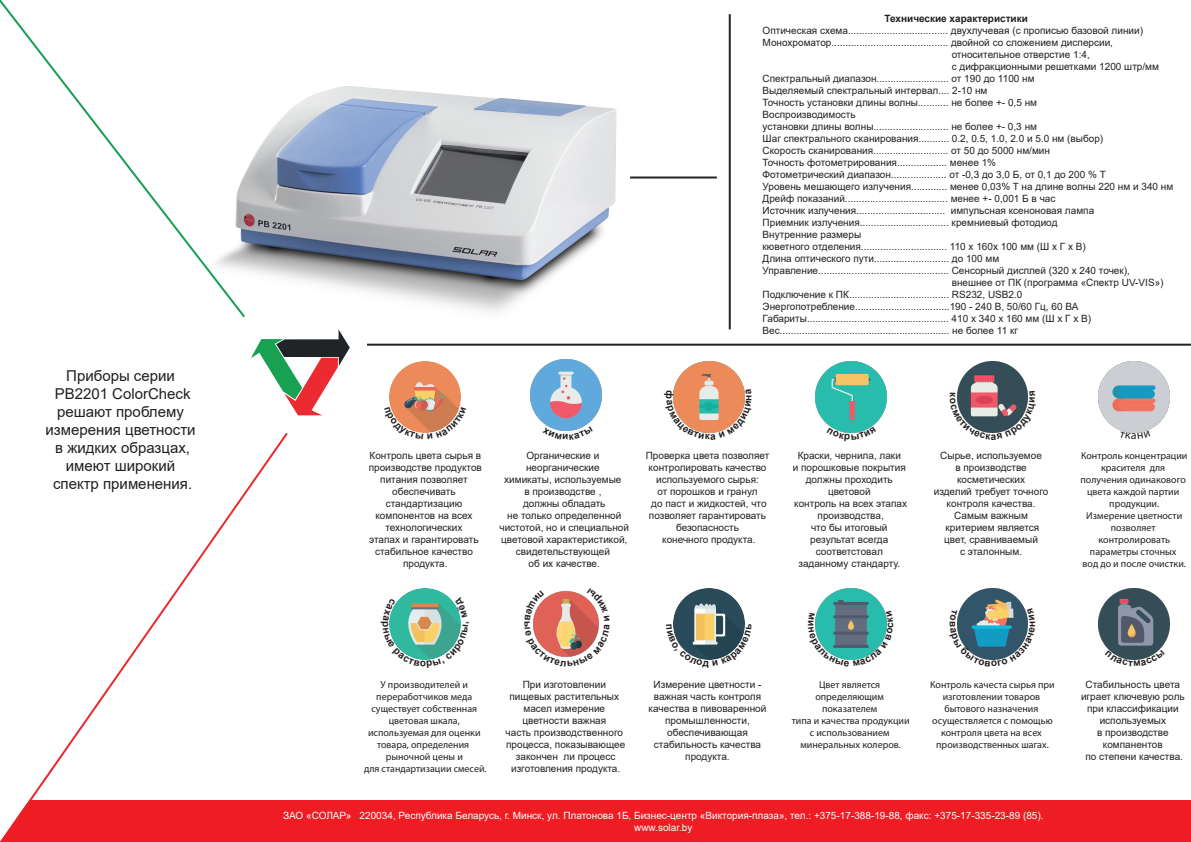
<style>
.page{position:relative;width:1191px;height:842px;background:#fff}
.page>*{position:absolute;margin:0;border:0;box-sizing:border-box;transform-origin:0 0}
.t1{font:15px/18px "Arial";color:#231f20;text-align:center}
.t2{font:10px/12px "Arial";color:#231f20;text-align:center}
.t3{font:10px/12px "Myriad Pro";color:#231f20;text-align:center}
.t4{font:10px/12px "Arial";color:#fff;text-align:center}
.t5{font:700 10px "Arial";color:#231f20}
</style>
<div class="page">
<img style="left:247px;top:86px;width:416px;height:329px">
<svg style="left:30px;top:433px;width:258px;height:366px"></svg>
<img style="left:817px;top:588px;width:68px;height:23px">
<img style="left:815px;top:361px;width:71px;height:66px">
<img style="left:530px;top:359px;width:71px;height:68px">
<img style="left:960px;top:588px;width:65px;height:20px">
<img style="left:1098px;top:361px;width:71px;height:70px">
<img style="left:673px;top:588px;width:71px;height:36px">
<img style="left:390px;top:361px;width:71px;height:46px">
<img style="left:401px;top:588px;width:48px;height:9px">
<svg style="left:0;top:0;width:247px;height:318px"></svg>
<img style="left:1098px;top:588px;width:71px;height:61px">
<img style="left:674px;top:361px;width:70px;height:28px">
<img style="left:957px;top:361px;width:71px;height:30px">
<hr style="left:367px;top:344px;width:824px;height:2px;background:#212426">
<hr style="left:728px;top:14px;width:2px;height:315px;background:#212426">
<hr style="left:630px;top:176px;width:87px;height:2px;background:#212426">
<svg style="left:0;top:799px;width:33px;height:43px"></svg>
<div style="left:31px;top:800px;width:1160px;height:42px;background:#ee1d23"></div>
<svg style="left:384px;top:407px;width:82px;height:26px"></svg>
<svg style="left:673px;top:624px;width:72px;height:36px"></svg>
<svg style="left:389px;top:597px;width:72px;height:63px"></svg>
<svg style="left:533px;top:591px;width:66px;height:66px"></svg>
<svg style="left:815px;top:611px;width:72px;height:49px;background:#5eaaa7"></svg>
<svg style="left:957px;top:608px;width:71px;height:52px;background:#648b97"></svg>
<svg style="left:549px;top:427px;width:34px;height:4px"></svg>
<svg style="left:1122px;top:431px;width:24px;height:2px"></svg>
<svg style="left:831px;top:427px;width:40px;height:6px"></svg>
<svg style="left:1108px;top:649px;width:52px;height:11px"></svg>
<svg style="left:673px;top:389px;width:72px;height:44px"></svg>
<svg style="left:957px;top:391px;width:71px;height:42px"></svg>
<h1 class="t1" style="left:46px;top:367px;width:152px">Приборы серии<br>PB2201 ColorCheck решают проблему измерения цветности в жидких образцах, имеют широкий спектр применения.</h1>
<p class="t5" style="left:884px;top:12px;width:145px">Технические характеристики</p>
<p class="t2" style="left:762px;top:25px;width:382px">Оптическая схема.................................... двухлучевая (с прописью базовой линии)</p>
<p class="t2" style="left:762px;top:37px;width:352px">Монохроматор.......................................... двойной со сложением дисперсии,</p>
<p class="t2" style="left:951px;top:49px;width:140px">относительное отверстие 1:4,</p>
<p class="t2" style="left:951px;top:61px;width:209px">с дифракционными решетками 1200 штр/мм</p>
<p class="t2" style="left:762px;top:73px;width:273px">Спектральный диапазон.......................... от 190 до 1100 нм</p>
<p class="t2" style="left:762px;top:85px;width:226px">Выделяемый спектральный интервал.... 2-10 нм</p>
<p class="t2" style="left:762px;top:97px;width:276px">Точность установки длины волны........... не более +- 0,5 нм</p>
<p class="t2" style="left:762px;top:109px;width:95px">Воспроизводимость</p>
<p class="t2" style="left:762px;top:121px;width:276px">установки длины волны........................... не более +- 0,3 нм</p>
<p class="t2" style="left:762px;top:133px;width:342px">Шаг спектрального сканирования........... 0.2, 0.5, 1.0, 2.0 и 5.0 нм (выбор)</p>
<p class="t2" style="left:762px;top:145px;width:289px">Скорость сканирования........................... от 50 до 5000 нм/мин</p>
<p class="t2" style="left:762px;top:157px;width:235px">Точность фотометрирования.................. менее 1%</p>
<p class="t2" style="left:762px;top:169px;width:345px">Фотометрический диапазон.................... от -0,3 до 3,0 Б, от 0,1 до 200 % Т</p>
<p class="t2" style="left:762px;top:181px;width:412px">Уровень мешающего излучения............. менее 0,03% T на длине волны 220 нм и 340 нм</p>
<p class="t2" style="left:762px;top:193px;width:294px">Дрейф показаний..................................... менее +- 0,001 Б в час</p>
<p class="t2" style="left:762px;top:205px;width:333px">Источник излучения................................ импульсная ксеноновая лампа</p>
<p class="t2" style="left:762px;top:217px;width:296px">Приемник излучения................................ кремниевый фотодиод</p>
<p class="t2" style="left:762px;top:229px;width:100px">Внутренние размеры</p>
<p class="t2" style="left:762px;top:241px;width:325px">кюветного отделения............................... 110 х 160х 100 мм (Ш х Г х В)</p>
<p class="t2" style="left:762px;top:253px;width:238px">Длина оптического пути........................... до 100 мм</p>
<p class="t2" style="left:762px;top:265px;width:369px">Управление............................................... Сенсорный дисплей (320 х 240 точек),</p>
<p class="t2" style="left:951px;top:277px;width:213px">внешнее от ПК (программа «Спектр UV-VIS»)</p>
<p class="t2" style="left:762px;top:289px;width:261px">Подключение к ПК.................................... RS232, USB2.0</p>
<p class="t2" style="left:762px;top:301px;width:317px">Энергопотребление..................................190 - 240 В, 50/60 Гц, 60 ВА</p>
<p class="t2" style="left:762px;top:313px;width:330px">Габариты................................................... 410 х 340 х 160 мм (Ш х Г х В)</p>
<p class="t2" style="left:762px;top:325px;width:257px">Вес............................................................. не более 11 кг</p>
<p class="t2" style="left:369px;top:449px;width:115px">Контроль цвета сырья в производстве продуктов питания позволяет обеспечивать стандартизацию компонентов на всех технологических<br>этапах и гарантировать стабильное качество продукта.</p>
<p class="t2" style="left:499px;top:449px;width:131px">Органические и неорганические<br>химикаты, используемые<br>в производстве ,<br>должны обладать<br>не только определенной чистотой, но и специальной цветовой характеристикой, свидетельствующей<br>об их качестве.</p>
<p class="t2" style="left:934px;top:449px;width:116px">Сырье, используемое<br>в производстве косметических<br>изделий требует точного контроля качества.<br>Самым важным критерием является цвет, сравниваемый<br>с эталонным.</p>
<p class="t2" style="left:645px;top:449px;width:125px">Проверка цвета позволяет контролировать качество используемого сырья:<br>от порошков и гранул<br>до паст и жидкостей, что позволяет гарантировать безопасность<br>конечного продукта.</p>
<p class="t2" style="left:792px;top:449px;width:116px">Краски, чернила, лаки<br>и порошковые покрытия должны проходить цветовой<br>контроль на всех этапах производства,<br>что бы итоговый результат всегда соответстовал заданному стандарту.</p>
<p class="t5" style="left:393px;top:621px;width:8px;rotate:90deg">р</p>
<p class="t5" style="left:1024px;top:626px;width:8px;rotate:-90deg">н</p>
<p class="t3" style="left:364px;top:678px;width:124px">У производителей и переработчиков меда существует собственная цветовая шкала, используемая для оценки товара, определения рыночной цены и<br>для стандартизации смесей.</p>
<p class="t2" style="left:648px;top:678px;width:119px">Измерение цветности - важная часть контроля качества в пивоваренной промышленности, обеспечивающая стабильность качества продукта.</p>
<p class="t2" style="left:505px;top:678px;width:121px">При изготовлении пищевых растительных масел измерение цветности важная<br>часть производственного процесса, показывающее закончен ли процесс изготовления продукта.</p>
<p class="t3" style="left:791px;top:678px;width:119px">Цвет является определяющим показателем<br>типа и качества продукции с использованием минеральных колеров.</p>
<p class="t3" style="left:930px;top:678px;width:126px">Контроль качеста сырья при изготовлении товаров бытового назначения осуществляется с помощью контроля цвета на всех производственных шагах.</p>
<p class="t3" style="left:1080px;top:449px;width:108px">Контроль концентрации красителя для получения одинакового цвета каждой партии продукции.<br>Измерение цветности позволяет контролировать параметры сточных<br>вод до и после очистки.</p>
<p class="t2" style="left:1081px;top:678px;width:105px">Стабильность цвета играет ключевую роль при классификации используемых<br>в производстве компанентов<br>по степени качества.</p>
<p class="t4" style="left:283px;top:809px;width:762px">ЗАО «СОЛАР» 220034, Республика Беларусь, г. Минск, ул. Платонова 1Б, Бизнес-центр «Виктория-плаза», тел.: +375-17-388-19-88, факс: +375-17-335-23-89 (85). www.solar.by</p>
</div>
